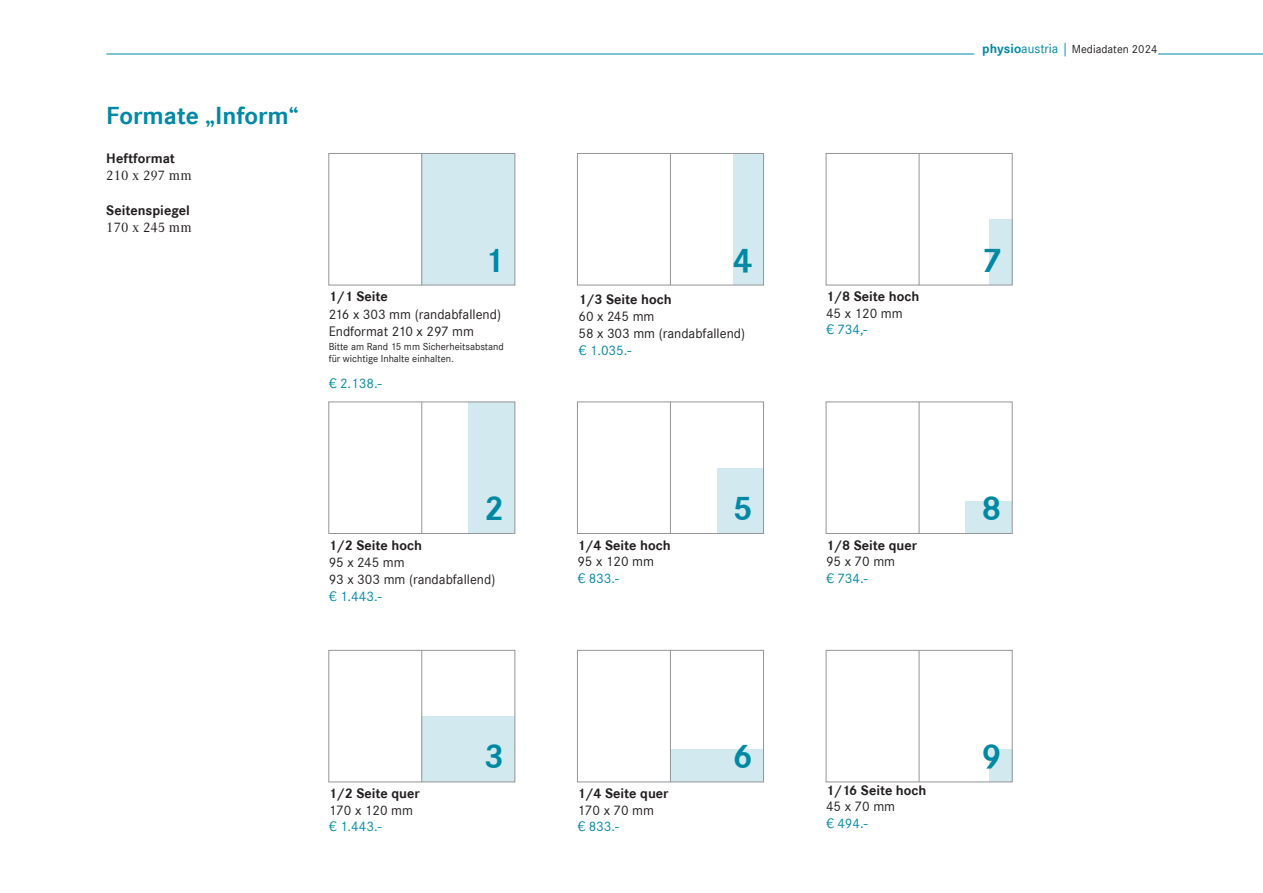
<style>
.page{position:relative;width:1263px;height:893px;background:#fff}
.page>*{position:absolute;margin:0;border:0;box-sizing:border-box;transform-origin:0 0}
.t1{font:700 35.25px "Corporate S";color:#0089a5}
.t2{font:700 25.5px "Corporate S";color:#0089a5}
.t3{font:14.25px/17.1px "Corporate S";color:#231f20}
.t4{font:700 14.25px "Corporate S";color:#231f20}
.t5{font:14.25px "Corporate S";color:#0089a5}
.t6{font:14.25px "Corporate A";color:#231f20}
.t7{font:12px "Corporate S";color:#231f20}
.t8{font:10.5px/12px "Corporate S";color:#231f20}
.s1{font-weight:700;font-size:13.5px;color:#0089a5}
.s2{font-size:13.5px;color:#0089a5}
</style>
<div class="page">
<hr style="left:106px;top:54px;width:868px;height:1px;background:#0089a5">
<hr style="left:1158px;top:54px;width:105px;height:1px;background:#0089a5">
<svg style="left:577px;top:650px;width:187px;height:132px"></svg>
<svg style="left:826px;top:650px;width:186px;height:132px"></svg>
<hr style="left:670px;top:650px;width:1px;height:132px;background:#939598">
<hr style="left:919px;top:650px;width:1px;height:132px;background:#939598">
<svg style="left:329px;top:650px;width:186px;height:132px"></svg>
<hr style="left:421px;top:650px;width:1px;height:132px;background:#939598">
<svg style="left:577px;top:402px;width:187px;height:132px"></svg>
<hr style="left:670px;top:402px;width:1px;height:132px;background:#939598">
<svg style="left:329px;top:402px;width:186px;height:132px"></svg>
<hr style="left:421px;top:402px;width:1px;height:132px;background:#939598">
<svg style="left:826px;top:402px;width:186px;height:132px"></svg>
<hr style="left:919px;top:402px;width:1px;height:132px;background:#939598">
<svg style="left:329px;top:153px;width:186px;height:132px"></svg>
<hr style="left:421px;top:153px;width:1px;height:132px;background:#939598">
<svg style="left:577px;top:153px;width:187px;height:132px"></svg>
<hr style="left:670px;top:153px;width:1px;height:132px;background:#939598">
<svg style="left:826px;top:153px;width:186px;height:132px"></svg>
<hr style="left:919px;top:153px;width:1px;height:132px;background:#939598">
<h2 class="t2" style="left:106px;top:101px;width:194px">Formate „Inform“</h2>
<p class="t4" style="left:106px;top:150px;width:70px">Heftformat</p>
<p class="t6" style="left:106px;top:166px;width:87px">210 x 297 mm</p>
<p class="t4" style="left:106px;top:202px;width:85px">Seitenspiegel</p>
<p class="t6" style="left:106px;top:217px;width:87px">170 x 245 mm</p>
<h1 class="t1" style="left:484px;top:240px;width:22px">1</h1>
<h1 class="t1" style="left:733px;top:240px;width:22px">4</h1>
<p class="t4" style="left:578px;top:291px;width:95px">1/3 Seite hoch</p>
<p class="t3" style="left:578px;top:308px;width:168px">60 x 245 mm<br>58 x 303 mm (randabfallend)</p>
<p class="t5" style="left:578px;top:342px;width:54px">€ 1.035.-</p>
<p class="t4" style="left:329px;top:288px;width:61px">1/1 Seite</p>
<p class="t3" style="left:329px;top:305px;width:174px">216 x 303 mm (randabfallend)<br>Endformat 210 x 297 mm</p>
<p class="t8" style="left:329px;top:341px;width:177px">Bitte am Rand 15 mm Sicherheitsabstand für wichtige Inhalte einhalten.</p>
<p class="t5" style="left:329px;top:375px;width:54px">€ 2.138.-</p>
<h1 class="t1" style="left:484px;top:488px;width:22px">2</h1>
<h1 class="t1" style="left:733px;top:488px;width:22px">5</h1>
<p class="t4" style="left:329px;top:537px;width:95px">1/2 Seite hoch</p>
<p class="t3" style="left:329px;top:554px;width:168px">95 x 245 mm<br>93 x 303 mm (randabfallend)</p>
<p class="t5" style="left:329px;top:589px;width:54px">€ 1.443.-</p>
<p class="t4" style="left:577px;top:537px;width:95px">1/4 Seite hoch</p>
<p class="t3" style="left:577px;top:553px;width:78px">95 x 120 mm</p>
<p class="t5" style="left:577px;top:570px;width:43px">€ 833.-</p>
<p class="t7" style="left:982px;top:42px;width:177px"><span class="s1">physio</span><span class="s2">austria│</span>Mediadaten 2024</p>
<p class="t4" style="left:826px;top:288px;width:95px">1/8 Seite hoch</p>
<p class="t3" style="left:826px;top:305px;width:78px">45 x 120 mm</p>
<p class="t5" style="left:826px;top:322px;width:43px">€ 734,-</p>
<p class="t4" style="left:826px;top:537px;width:93px">1/8 Seite quer</p>
<p class="t3" style="left:826px;top:553px;width:71px">95 x 70 mm</p>
<p class="t5" style="left:826px;top:570px;width:43px">€ 734.-</p>
<h1 class="t1" style="left:981px;top:240px;width:22px">7</h1>
<h1 class="t1" style="left:981px;top:488px;width:22px">8</h1>
<p class="t4" style="left:329px;top:785px;width:93px">1/2 Seite quer</p>
<p class="t3" style="left:329px;top:802px;width:86px">170 x 120 mm</p>
<p class="t5" style="left:329px;top:818px;width:54px">€ 1.443.-</p>
<h1 class="t1" style="left:484px;top:736px;width:22px">3</h1>
<h1 class="t1" style="left:733px;top:736px;width:22px">6</h1>
<h1 class="t1" style="left:981px;top:736px;width:22px">9</h1>
<p class="t4" style="left:577px;top:785px;width:93px">1/4 Seite quer</p>
<p class="t3" style="left:577px;top:802px;width:78px">170 x 70 mm</p>
<p class="t5" style="left:577px;top:818px;width:43px">€ 833.-</p>
<p class="t4" style="left:826px;top:782px;width:102px">1/16 Seite hoch</p>
<p class="t3" style="left:826px;top:798px;width:71px">45 x 70 mm</p>
<p class="t5" style="left:826px;top:815px;width:43px">€ 494.-</p>
</div>
